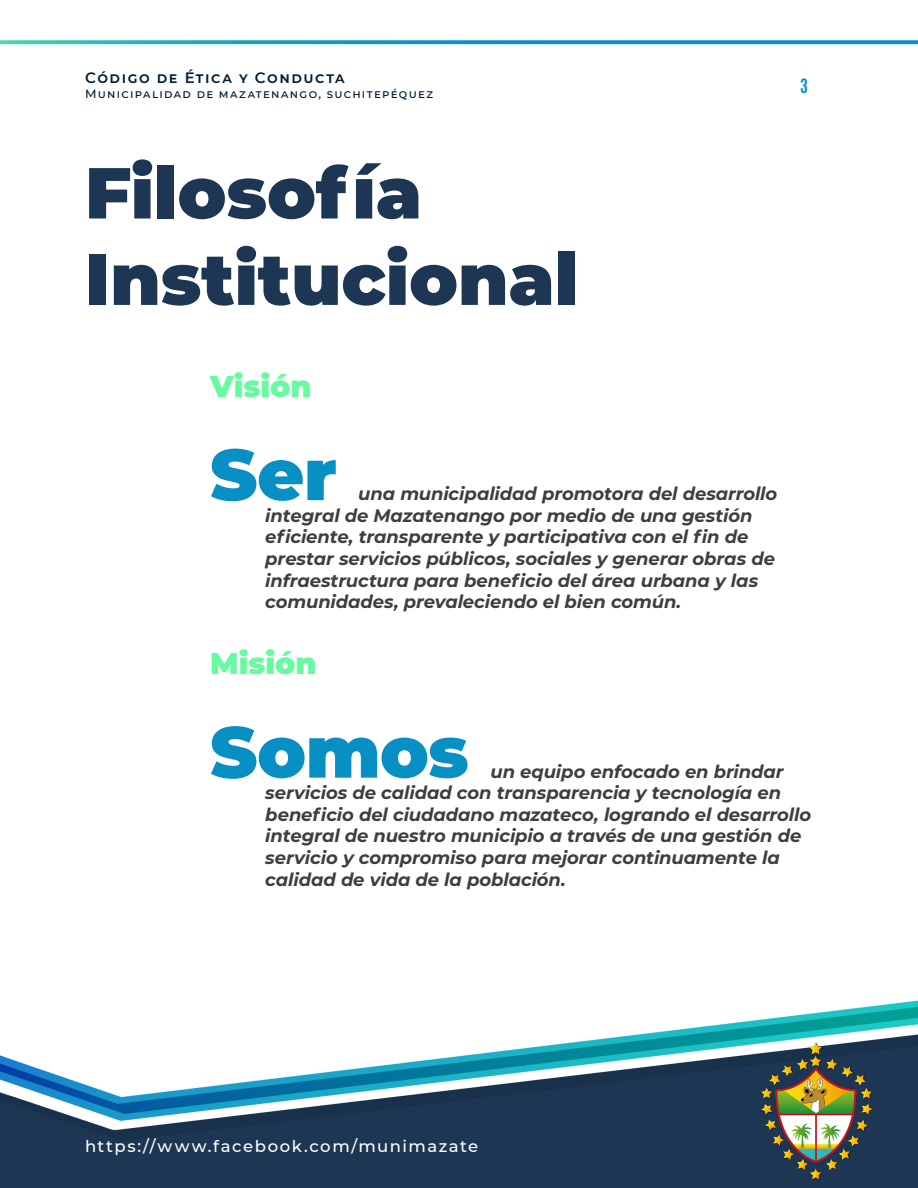
<style>
.page{position:relative;width:918px;height:1188px;background:#fff}
.page>*{position:absolute;margin:0;border:0;box-sizing:border-box;transform-origin:0 0}
.t1{font:900 72px/86.4px "Montserrat";color:#1c3654}
.Quote_02{font:900 72px "Montserrat";letter-spacing:-.005em;color:#088fc4}
.t2{font:900 30px "Montserrat";color:#66faa1}
.Quote_02-2{font:italic 700 18px/21.6px "Montserrat";letter-spacing:-.005em;color:#3e3e3f}
.t3{font:500 16.5px "Montserrat";letter-spacing:.095em;color:#fff}
.t4{font:700 16.5px "Antonio";color:#008fd8}
.t5{font:600 15px "Montserrat";letter-spacing:.105em;color:#001e33}
.t6{font:500 12px "Montserrat";letter-spacing:.105em;color:#001e33}
</style>
<div class="page">
<img style="left:0;top:40px;width:918px;height:1148px">
<img style="left:757px;top:1033px;width:123px;height:155px">
<p class="t5" style="left:85px;top:67px;width:261px">CÓDIGO DE ÉTICA Y CONDUCTA</p>
<p class="t6" style="left:85px;top:85px;width:350px">Municipalidad de mazatenango, suchitepéquez</p>
<p class="t1" style="left:85px;top:145px;width:494px">Filosofía<br>Institucional</p>
<p class="t4" style="left:800px;top:73px;width:9px">3</p>
<p class="t2" style="left:210px;top:364px;width:103px">Visión</p>
<p class="Quote_02" style="left:210px;top:421px;width:128px">Ser</p>
<p class="Quote_02-2" style="left:265px;top:482px;width:514px;text-indent:93px">una municipalidad promotora del desarrollo integral de Mazatenango por medio de una gestión eficiente, transparente y participativa con el fin de prestar servicios públicos, sociales y generar obras de infraestructura para beneficio del área urbana y las comunidades, prevaleciendo el bien común.</p>
<p class="t2" style="left:210px;top:641px;width:108px">Misión</p>
<p class="Quote_02" style="left:210px;top:698px;width:260px">Somos</p>
<p class="Quote_02-2" style="left:265px;top:760px;width:547px;text-indent:225px">un equipo enfocado en brindar servicios de calidad con transparencia y tecnología en beneficio del ciudadano mazateco, logrando el desarrollo integral de nuestro municipio a través de una gestión de servicio y compromiso para mejorar continuamente la calidad de vida de la población.</p>
<p class="t3" style="left:85px;top:1134px;width:395px">https://www.facebook.com/munimazate</p>
</div>
